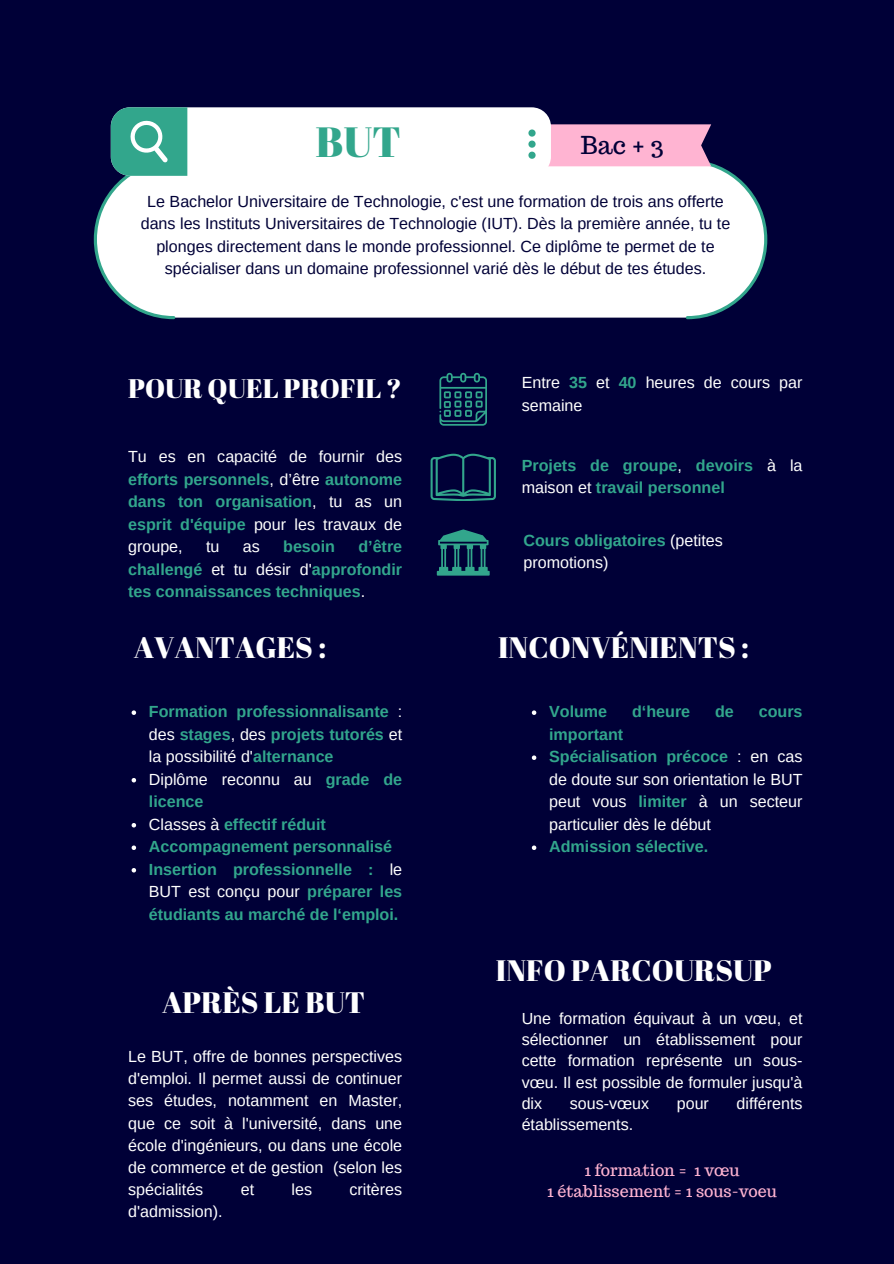
<style>
.page{position:relative;width:894px;height:1264px;background:#fff}
.page>*{position:absolute;margin:0;border:0;box-sizing:border-box;transform-origin:0 0}
.t1{font:42.3px "Abril Fatface";color:#32a68c}
.t2{font:29.55px "Abril Fatface";color:#fff}
.t3{font:26.85px "Abril Fatface";color:#fff}
.t4{font:24.15px "Trocchi";color:#000037}
.t5{font:16.05px/22.5px "Arimo";color:#fff}
.t6{font:700 16.05px/22.5px "Arimo";color:#32a68c;text-align:justify}
.t7{font:16.05px/22.5px "Arimo";color:#000037;text-align:center}
.t8{font:16.05px/21.3px "Trocchi";color:#ffb4d2;text-align:center}
.s1{font-weight:700;color:#32a68c}
.s2{font-weight:400;color:#fff}
</style>
<div class="page">
<div style="left:0;top:0;width:893px;height:1263px;background:#000037"></div>
<div style="left:187px;top:176px;width:204px;height:141px;background:#fff"></div>
<div style="left:111px;top:107px;width:440px;height:69px;background:#fff;border-radius:19px"></div>
<svg style="left:94px;top:107px;width:93px;height:212px"></svg>
<svg style="left:391px;top:124px;width:376px;height:195px"></svg>
<svg style="left:439px;top:373px;width:47px;height:52px"></svg>
<svg style="left:430px;top:453px;width:65px;height:48px"></svg>
<svg style="left:436px;top:529px;width:53px;height:46px"></svg>
<svg style="left:132px;top:710px;width:4px;height:5px"></svg>
<svg style="left:132px;top:778px;width:4px;height:4px"></svg>
<svg style="left:132px;top:823px;width:4px;height:4px"></svg>
<svg style="left:132px;top:845px;width:4px;height:5px"></svg>
<svg style="left:132px;top:868px;width:4px;height:4px"></svg>
<svg style="left:531px;top:710px;width:5px;height:5px"></svg>
<svg style="left:531px;top:755px;width:5px;height:5px"></svg>
<svg style="left:531px;top:845px;width:5px;height:5px"></svg>
<h1 class="t1" style="left:315px;top:112px;width:87px">BUT</h1>
<h3 class="t4" style="left:580px;top:129px;width:84px">Bac + 3</h3>
<p class="t7" style="left:141px;top:190px;width:591px">Le Bachelor Universitaire de Technologie, c'est une formation de trois ans offerte dans les Instituts Universitaires de Technologie (IUT). Dès la première année, tu te plonges directement dans le monde professionnel. Ce diplôme te permet de te spécialiser dans un domaine professionnel varié dès le début de tes études.</p>
<h2 class="t3" style="left:128px;top:370px;width:275px">POUR QUEL PROFIL ?</h2>
<p class="t5" style="left:128px;top:445px;width:275px;text-align:justify">Tu es en capacité de fournir des <span class="s1">efforts personnels</span>, d’être <span class="s1">autonome dans ton organisation</span>, tu as un <span class="s1">esprit d'équipe</span> pour les travaux de groupe,</p>
<p class="t6" style="left:128px;top:535px;width:275px;text-indent:230px">d’être challengé <span class="s2">et tu désir d'</span>approfondir tes connaissances techniques<span class="s2">.</span></p>
<p class="t5" style="left:206px;top:535px;width:15px">tu</p>
<p class="t5" style="left:243px;top:535px;width:18px">as</p>
<p class="t6" style="left:283px;top:535px;width:53px">besoin</p>
<p class="t2" style="left:134px;top:626px;width:194px">AVANTAGES :</p>
<p class="t6" style="left:149px;top:700px;width:255px">Formation professionnalisante <span class="s2">: des</span> stages<span class="s2">, des</span> projets tutorés <span class="s2">et la possibilité d'</span>alternance</p>
<p class="t5" style="left:149px;top:768px;width:255px">Diplôme reconnu au <span class="s1">grade de licence</span></p>
<p class="t6" style="left:149px;top:813px;width:178px"><span class="s2">Classes à</span> effectif réduit</p>
<p class="t6" style="left:149px;top:835px;width:245px">Accompagnement personnalisé</p>
<h2 class="t6" style="left:149px;top:858px;width:255px">Insertion professionnelle : <span class="s2">le BUT est conçu pour</span> préparer les étudiants au marché de l‘emploi.</h2>
<h2 class="t2" style="left:162px;top:982px;width:204px">APRÈS LE BUT</h2>
<h2 class="t5" style="left:128px;top:1045px;width:275px;text-align:justify">Le BUT, offre de bonnes perspectives d'emploi. Il permet aussi de continuer ses études, notamment en Master, que ce soit à l'université, dans une école d'ingénieurs, ou dans une école de commerce et de gestion (selon les spécialités</h2>
<h2 class="t5" style="left:241px;top:1178px;width:15px">et</h2>
<h2 class="t5" style="left:291px;top:1178px;width:22px">les</h2>
<h2 class="t5" style="left:349px;top:1178px;width:54px">critères</h2>
<h2 class="t5" style="left:128px;top:1200px;width:96px">d'admission).</h2>
<h3 class="t5" style="left:521px;top:371px;width:282px">Entre <span class="s1">35</span> et <span class="s1">40</span> heures de cours par semaine</h3>
<p class="t6" style="left:521px;top:454px;width:282px">Projets de groupe<span class="s2">,</span> devoirs <span class="s2">à la maison et</span> travail personnel</p>
<p class="t5" style="left:523px;top:529px;width:201px"><span class="s1">Cours obligatoires</span> (petites promotions)</p>
<p class="t2" style="left:498px;top:626px;width:252px">INCONVÉNIENTS :</p>
<p class="t6" style="left:549px;top:700px;width:60px">Volume</p>
<p class="t6" style="left:632px;top:700px;width:60px">d‘heure</p>
<p class="t6" style="left:714px;top:700px;width:20px">de</p>
<p class="t6" style="left:758px;top:700px;width:45px">cours</p>
<p class="t5" style="left:549px;top:723px;width:255px"><span class="s1">important<br>Spécialisation précoce</span> : en cas de doute sur son orientation le BUT peut vous <span class="s1">limiter</span> à un secteur particulier dès le début</p>
<p class="t6" style="left:549px;top:835px;width:161px">Admission sélective.</p>
<p class="t2" style="left:496px;top:949px;width:277px">INFO PARCOURSUP</p>
<p class="t5" style="left:521px;top:1007px;width:282px;line-height:21.5px;text-align:justify">Une formation équivaut à un vœu, et sélectionner un établissement pour cette formation représente un sous&shy;vœu. Il est possible de formuler jusqu'à dix</p>
<p class="t5" style="left:569px;top:1092px;width:81px">sous-vœux</p>
<p class="t5" style="left:676px;top:1092px;width:34px">pour</p>
<p class="t5" style="left:736px;top:1092px;width:67px">différents</p>
<p class="t5" style="left:521px;top:1113px;width:113px">établissements.</p>
<p class="t8" style="left:547px;top:1159px;width:231px">1 formation = 1 vœu<br>1 établissement = 1 sous-voeu</p>
</div>
